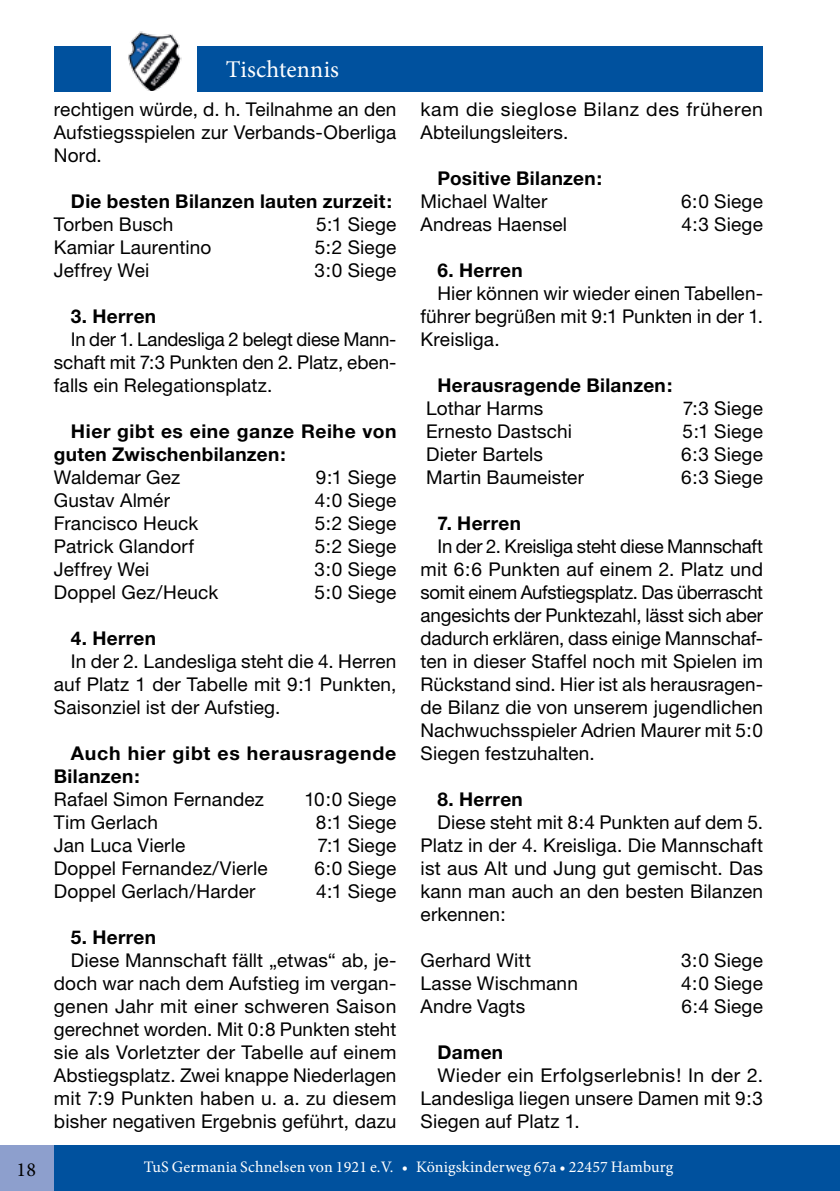
<style>
.page{position:relative;width:840px;height:1191px;background:#fff}
.page>*{position:absolute;margin:0;border:0;box-sizing:border-box;transform-origin:0 0}
.t1{font:24px "Minion Pro";letter-spacing:.005em;color:#fff}
.t2{font:20px "Minion Pro";color:#000}
.t3{font:19px/23px "Helvetica Neue";letter-spacing:.01em;color:#000;text-align:justify}
.t4{font:700 19px/23px "Helvetica Neue";letter-spacing:.02em;color:#000}
.t5{font:700 19px/23px "Helvetica Neue";letter-spacing:.04em;color:#000}
.t6{font:16px "Minion Pro";letter-spacing:.01em;color:#fff}
</style>
<div class="page">
<div style="left:755px;top:1145px;width:84px;height:46px;background:#00519e"></div>
<div style="left:0;top:1145px;width:54px;height:46px;background:#8d9fcd"></div>
<div style="left:54px;top:1145px;width:709px;height:46px;background:#00519e"></div>
<div style="left:54px;top:46px;width:57px;height:45px;background:#00519e"></div>
<img style="left:128px;top:31px;width:54px;height:60px">
<div style="left:197px;top:46px;width:565px;height:45px;background:#00519e"></div>
<p class="t1" style="left:226px;top:54px;width:115px">Tischtennis</p>
<p class="t3" style="left:54px;top:97px;width:344px">rechtigen würde, d. h. Teilnahme an den Aufstiegsspielen zur Verbands-Oberliga Nord.</p>
<p class="t4" style="left:71px;top:189px;width:322px">Die besten Bilanzen lauten zurzeit:</p>
<p class="t3" style="left:54px;top:212px;width:121px">Torben Busch</p>
<p class="t3" style="left:316px;top:212px;width:82px">5:1 Siege</p>
<p class="t3" style="left:54px;top:235px;width:159px">Kamiar Laurentino</p>
<p class="t3" style="left:314px;top:235px;width:83px">5:2 Siege</p>
<p class="t3" style="left:54px;top:258px;width:97px">Jeffrey Wei</p>
<p class="t3" style="left:314px;top:258px;width:83px">3:0 Siege</p>
<p class="t4" style="left:71px;top:304px;width:87px">3. Herren</p>
<p class="t3" style="left:54px;top:327px;width:344px;text-indent:17px">In der 1. Landesliga 2 belegt diese Mann&shy;schaft mit 7:3 Punkten den 2. Platz, eben&shy;falls ein Relegationsplatz.</p>
<p class="t4" style="left:54px;top:419px;width:344px;text-indent:17px">Hier gibt es eine ganze Reihe von guten Zwischenbilanzen:</p>
<p class="t3" style="left:54px;top:465px;width:128px">Waldemar Gez</p>
<p class="t3" style="left:315px;top:465px;width:82px">9:1 Siege</p>
<p class="t3" style="left:54px;top:488px;width:118px">Gustav Almér</p>
<p class="t3" style="left:314px;top:488px;width:83px">4:0 Siege</p>
<p class="t3" style="left:54px;top:511px;width:146px">Francisco Heuck</p>
<p class="t3" style="left:314px;top:511px;width:83px">5:2 Siege</p>
<p class="t3" style="left:54px;top:534px;width:142px">Patrick Glandorf</p>
<p class="t3" style="left:314px;top:534px;width:83px">5:2 Siege</p>
<p class="t3" style="left:54px;top:557px;width:97px">Jeffrey Wei</p>
<p class="t3" style="left:314px;top:557px;width:83px">3:0 Siege</p>
<p class="t3" style="left:54px;top:580px;width:166px">Doppel Gez/Heuck</p>
<p class="t3" style="left:314px;top:580px;width:83px">5:0 Siege</p>
<p class="t4" style="left:71px;top:626px;width:87px">4. Herren</p>
<p class="t3" style="left:54px;top:649px;width:344px;text-indent:17px">In der 2. Landesliga steht die 4. Herren auf Platz 1 der Tabelle mit 9:1 Punkten, Saisonziel ist der Aufstieg.</p>
<p class="t5" style="left:54px;top:741px;width:344px;text-indent:17px">Auch hier gibt es herausragende<br>Bilanzen:</p>
<p class="t3" style="left:54px;top:787px;width:211px">Rafael Simon Fernandez</p>
<p class="t3" style="left:304px;top:787px;width:93px">10:0 Siege</p>
<p class="t3" style="left:54px;top:810px;width:106px">Tim Gerlach</p>
<p class="t3" style="left:316px;top:810px;width:82px">8:1 Siege</p>
<p class="t3" style="left:54px;top:833px;width:133px">Jan Luca Vierle</p>
<p class="t3" style="left:317px;top:833px;width:80px">7:1 Siege</p>
<p class="t3" style="left:54px;top:856px;width:215px">Doppel Fernandez/Vierle</p>
<p class="t3" style="left:314px;top:856px;width:83px">6:0 Siege</p>
<p class="t3" style="left:54px;top:879px;width:203px">Doppel Gerlach/Harder</p>
<p class="t3" style="left:316px;top:879px;width:82px">4:1 Siege</p>
<p class="t4" style="left:71px;top:925px;width:87px">5. Herren</p>
<p class="t3" style="left:54px;top:948px;width:344px;text-indent:17px">Diese Mannschaft fällt „etwas“ ab, je&shy;doch war nach dem Aufstieg im vergan&shy;genen Jahr mit einer schweren Saison gerechnet worden. Mit 0:8 Punkten steht sie als Vorletzter der Tabelle auf einem Abstiegsplatz. Zwei knappe Niederlagen mit 7:9 Punkten haben u. a. zu diesem bisher negativen Ergebnis geführt, dazu</p>
<p class="t3" style="left:420px;top:97px;width:344px">kam die sieglose Bilanz des früheren<br>Abteilungsleiters.</p>
<p class="t4" style="left:437px;top:166px;width:166px">Positive Bilanzen:</p>
<p class="t3" style="left:420px;top:189px;width:128px">Michael Walter</p>
<p class="t3" style="left:680px;top:189px;width:83px">6:0 Siege</p>
<p class="t3" style="left:420px;top:212px;width:148px">Andreas Haensel</p>
<p class="t3" style="left:681px;top:212px;width:83px">4:3 Siege</p>
<p class="t4" style="left:437px;top:258px;width:87px">6. Herren</p>
<p class="t3" style="left:420px;top:281px;width:344px;text-indent:17px">Hier können wir wieder einen Tabellen&shy;führer begrüßen mit 9:1 Punkten in der 1.<br>Kreisliga.</p>
<p class="t4" style="left:437px;top:373px;width:236px">Herausragende Bilanzen:</p>
<p class="t3" style="left:426px;top:396px;width:119px">Lothar Harms</p>
<p class="t3" style="left:682px;top:396px;width:82px">7:3 Siege</p>
<p class="t3" style="left:426px;top:419px;width:147px">Ernesto Dastschi</p>
<p class="t3" style="left:682px;top:419px;width:82px">5:1 Siege</p>
<p class="t3" style="left:426px;top:442px;width:118px">Dieter Bartels</p>
<p class="t3" style="left:680px;top:442px;width:83px">6:3 Siege</p>
<p class="t3" style="left:426px;top:465px;width:159px">Martin Baumeister</p>
<p class="t3" style="left:680px;top:465px;width:83px">6:3 Siege</p>
<p class="t4" style="left:437px;top:511px;width:85px">7. Herren</p>
<p class="t3" style="left:420px;top:534px;width:344px;text-indent:17px">In der 2. Kreisliga steht diese Mannschaft mit 6:6 Punkten auf einem 2. Platz und somit einem Aufstiegsplatz. Das überrascht angesichts der Punktezahl, lässt sich aber dadurch erklären, dass einige Mannschaf&shy;ten in dieser Staffel noch mit Spielen im Rückstand sind. Hier ist als herausragen&shy;de Bilanz die von unserem jugendlichen Nachwuchsspieler Adrien Maurer mit 5:0<br>Siegen festzuhalten.</p>
<p class="t4" style="left:437px;top:787px;width:87px">8. Herren</p>
<p class="t3" style="left:420px;top:810px;width:344px;text-indent:17px">Diese steht mit 8:4 Punkten auf dem 5.<br>Platz in der 4. Kreisliga. Die Mannschaft ist aus Alt und Jung gut gemischt. Das kann man auch an den besten Bilanzen erkennen:</p>
<p class="t3" style="left:420px;top:948px;width:112px">Gerhard Witt</p>
<p class="t3" style="left:680px;top:948px;width:83px">3:0 Siege</p>
<p class="t3" style="left:420px;top:971px;width:159px">Lasse Wischmann</p>
<p class="t3" style="left:681px;top:971px;width:83px">4:0 Siege</p>
<p class="t3" style="left:420px;top:994px;width:106px">Andre Vagts</p>
<p class="t3" style="left:681px;top:994px;width:83px">6:4 Siege</p>
<p class="t4" style="left:437px;top:1040px;width:67px">Damen</p>
<p class="t3" style="left:420px;top:1063px;width:344px;text-indent:17px">Wieder ein Erfolgserlebnis! In der 2.<br>Landesliga liegen unsere Damen mit 9:3<br>Siegen auf Platz 1.</p>
<p class="t2" style="left:17px;top:1155px;width:21px">18</p>
<p class="t6" style="left:144px;top:1156px;width:530px">TuS Germania Schnelsen von 1921 e.V. • Königskinderweg 67a • 22457 Hamburg</p>
</div>
